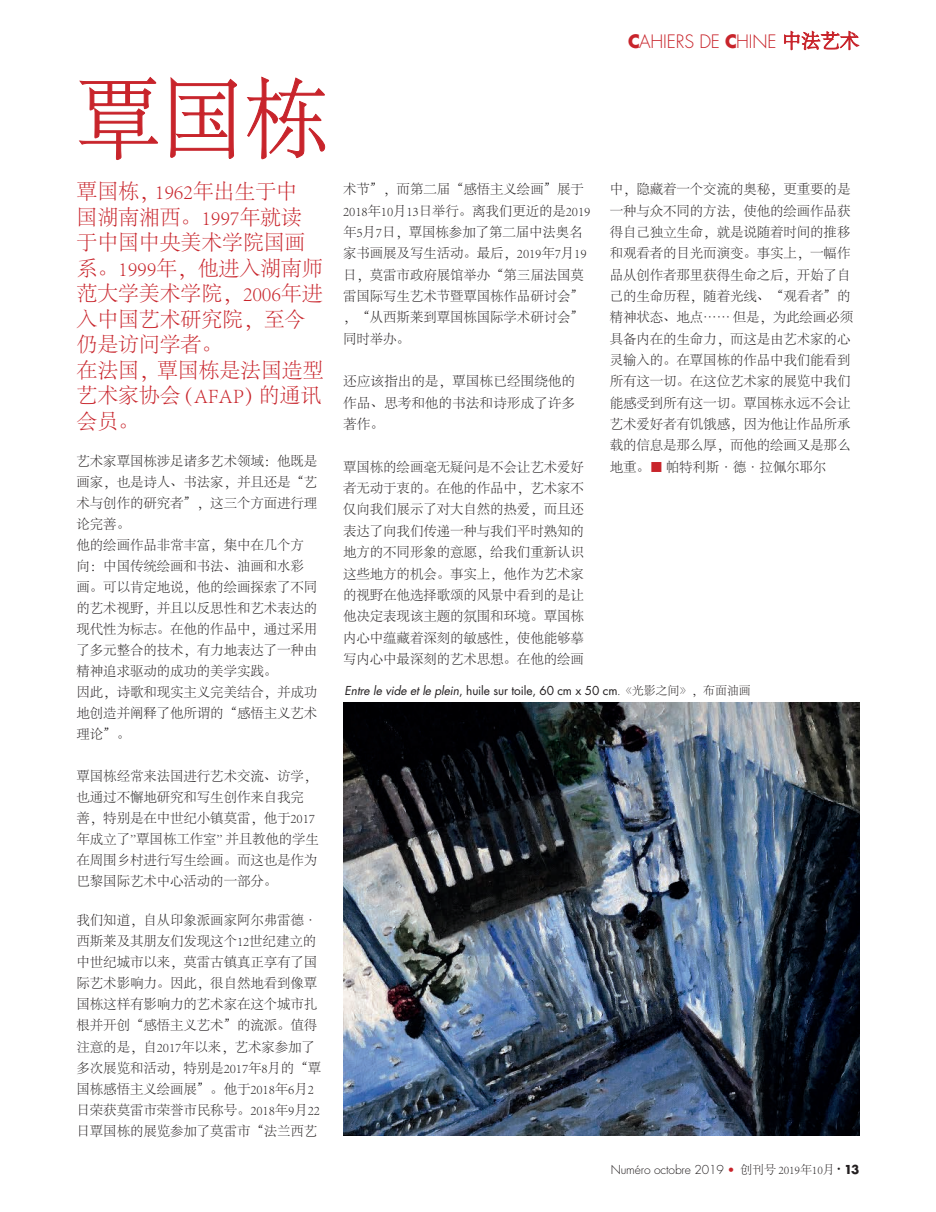
<style>
.page{position:relative;width:936px;height:1212px;background:#fff}
.page>*{position:absolute;margin:0;border:0;box-sizing:border-box;transform-origin:0 0}
.t1{font:300 87px "Adobe Song Std";color:#c8242b}
.t2{font:300 21px/25.5px "Adobe Song Std";letter-spacing:-.01em;color:#c8242b}
.t3{font:300 18px "Futura";letter-spacing:-.01em;color:#c8242b}
.t4{font:300 13.5px/21.3px "Adobe Song Std";letter-spacing:-.01em;color:#231f20}
.t5{font:12px "Futura";letter-spacing:-.01em;color:#231f20}
.t6{font:300 12px "Futura";letter-spacing:-.01em;color:#231f20}
.s1{font-weight:700}
.s2{font-family:"Adobe Song Std";font-size:19.5px}
.s3{color:#c8242b}
.s4{font-style:italic}
.s5{font-family:"Adobe Song Std";font-weight:300}
.s6{font-family:"Helvetica Neue";font-weight:100;color:#c8242b}
.s7{font-family:"Adobe Song Std"}
</style>
<div class="page">
<svg style="left:784px;top:30px;width:75px;height:21px"></svg>
<svg style="left:78px;top:76px;width:80px;height:84px"></svg>
<svg style="left:170px;top:77px;width:67px;height:82px"></svg>
<svg style="left:246px;top:76px;width:79px;height:84px"></svg>
<img style="left:343px;top:703px;width:516px;height:432px">
<h1 class="t1" style="left:77px;top:73px;width:253px">覃国栋</h1>
<h2 class="t2" style="left:77px;top:180px;width:248px">覃国栋，1962年出生于中<br>国湖南湘西。1997年就读于中国中央美术学院国画系。1999年，他进入湖南师范大学美术学院，2006年进入中国艺术研究院，至今仍是访问学者。<br>在法国，覃国栋是法国造型艺术家协会（AFAP）的通讯会员。</h2>
<p class="t4" style="left:77px;top:451px;width:242px">艺术家覃国栋涉足诸多艺术领域：他既是画家，也是诗人、书法家，并且还是“艺术与创作的研究者”，这三个方面进行理论完善。<br>他的绘画作品非常丰富，集中在几个方向：中国传统绘画和书法、油画和水彩画。可以肯定地说，他的绘画探索了不同的艺术视野，并且以反思性和艺术表达的现代性为标志。在他的作品中，通过采用了多元整合的技术，有力地表达了一种由精神追求驱动的成功的美学实践。<br>因此，诗歌和现实主义完美结合，并成功地创造并阐释了他所谓的“感悟主义艺术理论”。</p>
<p class="t4" style="left:77px;top:766px;width:244px">覃国栋经常来法国进行艺术交流、访学，也通过不懈地研究和写生创作来自我完善，特别是在中世纪小镇莫雷，他于2017年成立了''覃国栋工作室'' 并且教他的学生在周围乡村进行写生绘画。而这也是作为巴黎国际艺术中心活动的一部分。</p>
<p class="t4" style="left:77px;top:910px;width:246px">我们知道，自从印象派画家阿尔弗雷德·西斯莱及其朋友们发现这个12世纪建立的中世纪城市以来，莫雷古镇真正享有了国际艺术影响力。因此，很自然地看到像覃国栋这样有影响力的艺术家在这个城市扎根并开创“感悟主义艺术”的流派。值得注意的是，自2017年以来，艺术家参加了多次展览和活动，特别是2017年8月的“覃国栋感悟主义绘画展”。他于2018年6月2日荣获莫雷市荣誉市民称号。2018年9月22日覃国栋的展览参加了莫雷市“法兰西艺</p>
<h3 class="t3" style="left:628px;top:30px;width:233px"><span class="s1">C</span>AHIERS DE <span class="s1">C</span>HINE <span class="s2">中法艺术</span></h3>
<p class="t4" style="left:343px;top:179px;width:249px">术节”，而第二届“感悟主义绘画”展于<br>2018年10月13日举行。离我们更近的是2019年5月7日，覃国栋参加了第二届中法奥名家书画展及写生活动。最后，2019年7月19日，莫雷市政府展馆举办“第三届法国莫雷国际写生艺术节暨覃国栋作品研讨会”，“从西斯莱到覃国栋国际学术研讨会”同时举办。</p>
<p class="t4" style="left:343px;top:371px;width:233px;text-align:justify">还应该指出的是，覃国栋已经围绕他的作品、思考和他的书法和诗形成了许多著作。</p>
<p class="t4" style="left:343px;top:457px;width:242px;text-align:justify">覃国栋的绘画毫无疑问是不会让艺术爱好者无动于衷的。在他的作品中，艺术家不仅向我们展示了对大自然的热爱，而且还表达了向我们传递一种与我们平时熟知的地方的不同形象的意愿，给我们重新认识这些地方的机会。事实上，他作为艺术家的视野在他选择歌颂的风景中看到的是让他决定表现该主题的氛围和环境。覃国栋内心中蕴藏着深刻的敏感性，使他能够摹写内心中最深刻的艺术思想。在他的绘画</p>
<p class="t4" style="left:609px;top:179px;width:245px">中，隐藏着一个交流的奥秘，更重要的是一种与众不同的方法，使他的绘画作品获得自己独立生命，就是说随着时间的推移和观看者的目光而演变。事实上，一幅作品从创作者那里获得生命之后，开始了自己的生命历程，随着光线、“观看者”的精神状态、地点…… 但是，为此绘画必须具备内在的生命力，而这是由艺术家的心灵输入的。在覃国栋的作品中我们能看到所有这一切。在这位艺术家的展览中我们能感受到所有这一切。覃国栋永远不会让艺术爱好者有饥饿感，因为他让作品所承载的信息是那么厚，而他的绘画又是那么地重。<span class="s3">■</span> 帕特利斯·德·拉佩尔耶尔</p>
<p class="t5" style="left:344px;top:682px;width:408px"><span class="s4">Entre le vide et le plein</span>, huile sur toile, 60 cm x 50 cm<span class="s5">.《光影之间》，布面油画</span></p>
<p class="t6" style="left:610px;top:1162px;width:250px">Numéro octobre 2019 <span class="s6">•</span> <span class="s7">创刊号 2019年10月</span> <sup>•</sup> <span class="s1">13</span></p>
</div>
